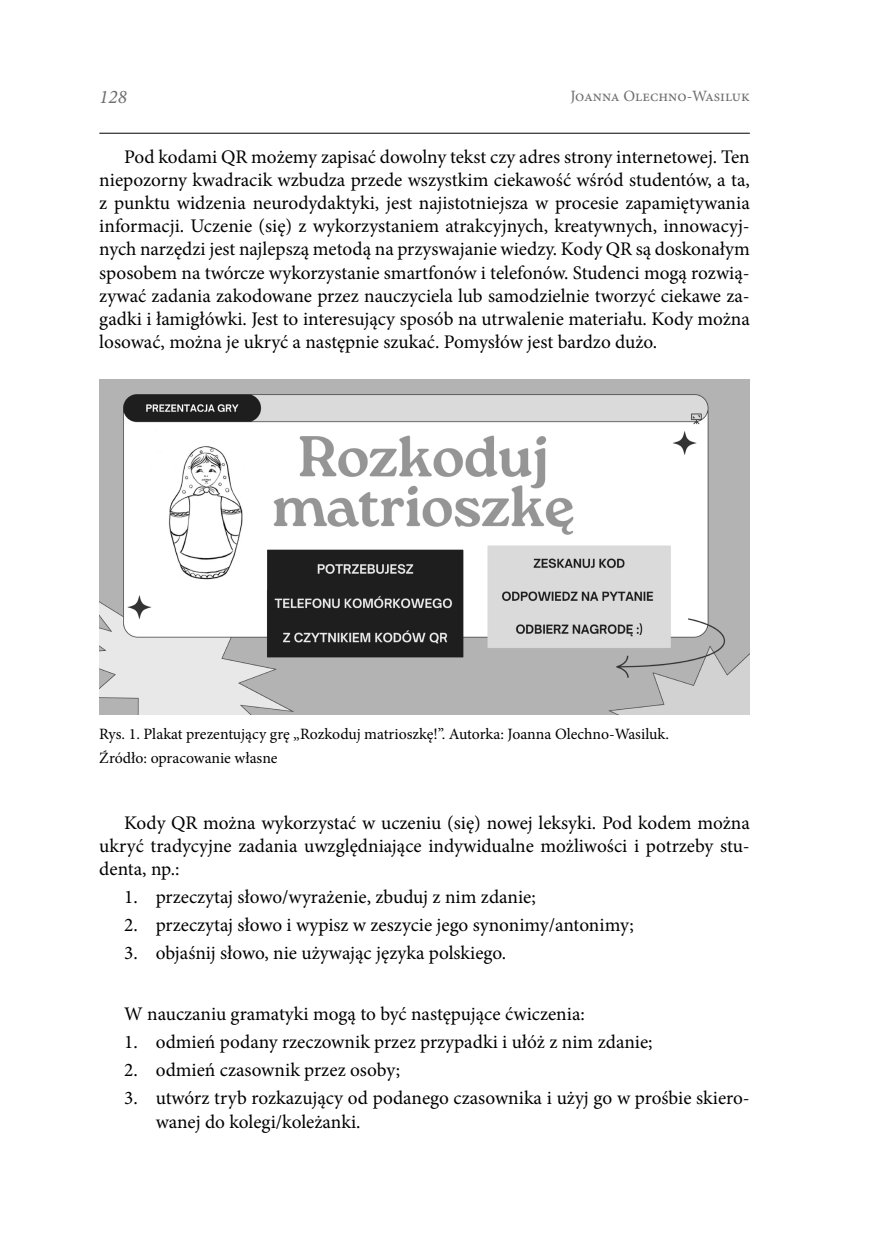
<style>
.page{position:relative;width:874px;height:1241px;background:#fff}
.page>*{position:absolute;margin:0;border:0;box-sizing:border-box;transform-origin:0 0}
.t1{font:19.25px/23.1px "Minion Pro";color:#000;text-align:justify}
.t2{font:italic 19.25px "Minion Pro";color:#6e6e6e}
.źródło{font:15.75px "Minion Pro";color:#000}
.t3{font:15.75px "Minion Pro";color:#6e6e6e}
</style>
<div class="page">
<hr style="left:99px;top:133px;width:650px;height:1px;background:#000">
<img style="left:99px;top:380px;width:649px;height:334px">
<p class="t2" style="left:99px;top:84px;width:29px">128</p>
<p class="t3" style="left:570px;top:85px;width:181px">Joanna Olechno-Wasiluk</p>
<p class="t1" style="left:99px;top:145px;width:651px;text-indent:25px">Pod kodami QR możemy zapisać dowolny tekst czy adres strony internetowej. Ten niepozorny kwadracik wzbudza przede wszystkim ciekawość wśród studentów, a ta, z punktu widzenia neurodydaktyki, jest najistotniejsza w procesie zapamiętywania informacji. Uczenie (się) z wykorzystaniem atrakcyjnych, kreatywnych, innowacyj&shy;nych narzędzi jest najlepszą metodą na przyswajanie wiedzy. Kody QR są doskonałym sposobem na twórcze wykorzystanie smartfonów i telefonów. Studenci mogą rozwią&shy;zywać zadania zakodowane przez nauczyciela lub samodzielnie tworzyć ciekawe za&shy;gadki i łamigłówki. Jest to interesujący sposób na utrwalenie materiału. Kody można losować, można je ukryć a następnie szukać. Pomysłów jest bardzo dużo.</p>
<p class="źródło" style="left:99px;top:723px;width:571px">Rys. 1. Plakat prezentujący grę „Rozkoduj matrioszkę!”. Autorka: Joanna Olechno-Wasiluk.</p>
<p class="źródło" style="left:99px;top:746px;width:180px">Źródło: opracowanie własne</p>
<p class="t1" style="left:99px;top:810px;width:651px;text-indent:25px">Kody QR można wykorzystać w uczeniu (się) nowej leksyki. Pod kodem można ukryć tradycyjne zadania uwzględniające indywidualne możliwości i potrzeby stu&shy;denta, np.:</p>
<p class="t1" style="left:124px;top:885px;width:413px">1. przeczytaj słowo/wyrażenie, zbuduj z nim zdanie;</p>
<p class="t1" style="left:124px;top:913px;width:511px">2. przeczytaj słowo i wypisz w zeszycie jego synonimy/antonimy;</p>
<p class="t1" style="left:124px;top:941px;width:383px">3. objaśnij słowo, nie używając języka polskiego.</p>
<p class="t1" style="left:124px;top:1002px;width:462px">W nauczaniu gramatyki mogą to być następujące ćwiczenia:</p>
<p class="t1" style="left:124px;top:1030px;width:529px">1. odmień podany rzeczownik przez przypadki i ułóż z nim zdanie;</p>
<p class="t1" style="left:124px;top:1058px;width:277px">2. odmień czasownik przez osoby;</p>
<p class="t1" style="left:156px;top:1086px;width:595px;text-indent:-32px">3. utwórz tryb rozkazujący od podanego czasownika i użyj go w prośbie skiero&shy;wanej do kolegi/koleżanki.</p>
</div>
